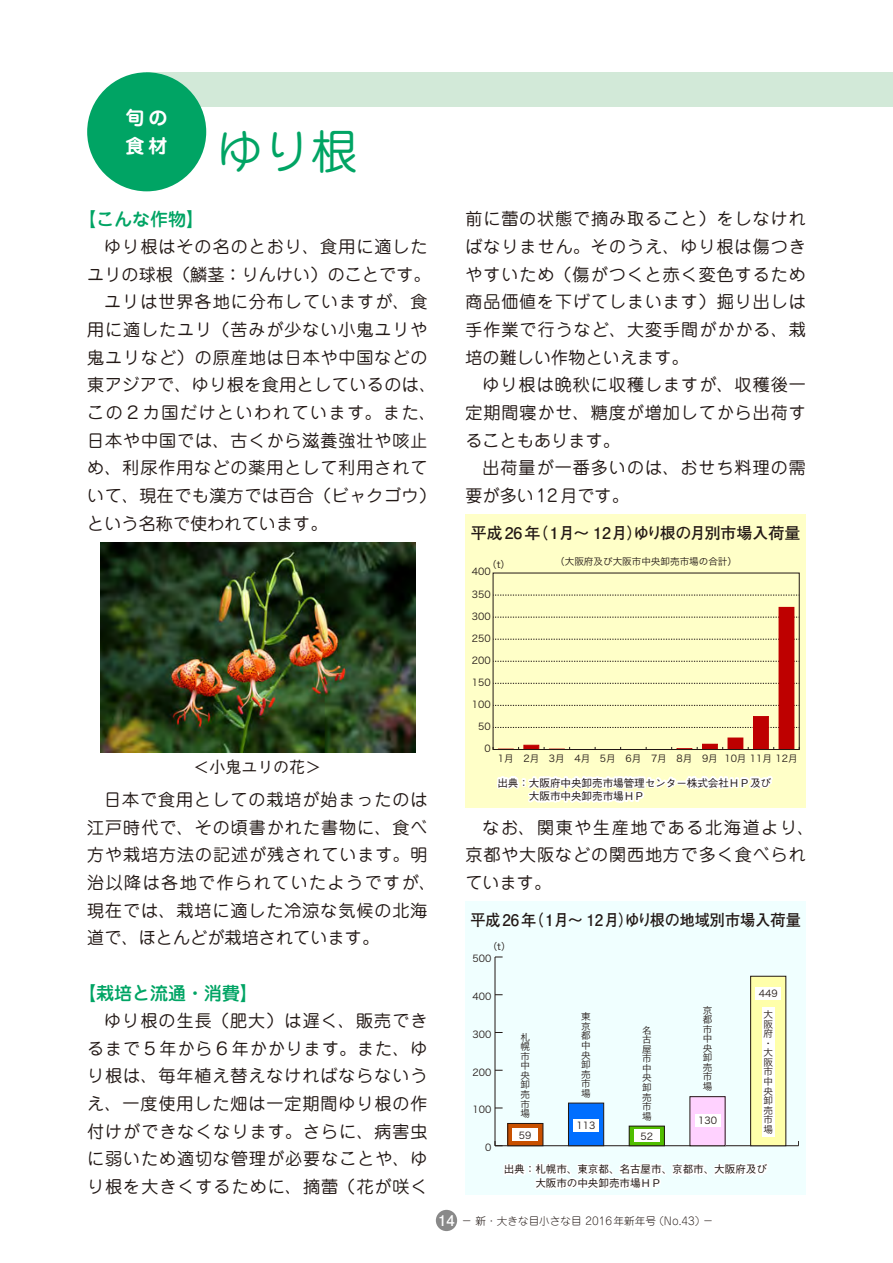
<style>
.page{position:relative;width:893px;height:1263px;background:#fff}
.page>*{position:absolute;margin:0;border:0;box-sizing:border-box;transform-origin:0 0}
.t1{font:46.8px "Jun 201 Pro";color:#00a464}
.t2{font:700 19.2px/27.6px "Jun 501 Pro";color:#fff}
.t3{font:500 18px "Jun 34 Pro";letter-spacing:-.005em;color:#00a464}
.t4{font:16.95px/27.6px "Jun 201 Pro";letter-spacing:.06em;color:#221815}
.t5{font:16.95px "Jun 201 Pro";letter-spacing:.03em;color:#221815}
.t6{font:16.95px "Jun 201 Pro";letter-spacing:.01em;color:#221815}
.t7{font:16.95px "Jun 201 Pro";letter-spacing:.095em;color:#221815}
.t8{font:700 15.9px "Futo Go B101 Pr 6";color:#221815;scale:.95 1}
.t9{font:700 15.9px "Futo Go B101 Pr 6";color:#221815}
.t10{font:500 15.9px "Gothic BBB Pr 6";color:#221815}
.t11{font:500 10.65px/13.8px "Gothic BBB Pr 6";letter-spacing:-.01em;color:#221815}
.t12{font:300 10.65px "Jun 101 Pro";color:#221815}
.t13{font:9.6px/9.6px "Hira Kaku Pro W3";color:#221815;text-align:justify}
.s1{font-family:"Futo Go B101 Pr 6";font-weight:700;font-size:14.85px;color:#fff}
</style>
<div class="page">
<img style="left:100px;top:543px;width:315px;height:210px">
<div style="left:436px;top:1210px;width:21px;height:21px;background:#898989;border-radius:50%"></div>
<div style="left:147px;top:72px;width:746px;height:34px;background:#d2e9d8"></div>
<div style="left:87px;top:72px;width:119px;height:119px;background:#00a464;border-radius:50%"></div>
<div style="left:465px;top:514px;width:341px;height:294px;background:#ffffc8"></div>
<svg style="left:495px;top:595px;width:305px;height:1px"></svg>
<svg style="left:495px;top:617px;width:305px;height:1px"></svg>
<svg style="left:495px;top:639px;width:305px;height:1px"></svg>
<svg style="left:495px;top:661px;width:305px;height:1px"></svg>
<svg style="left:495px;top:683px;width:305px;height:1px"></svg>
<svg style="left:495px;top:705px;width:305px;height:1px"></svg>
<div style="left:779px;top:607px;width:15px;height:142px;background:#be0000"></div>
<div style="left:753px;top:716px;width:15px;height:33px;background:#be0000"></div>
<div style="left:753px;top:716px;width:16px;height:34px;border:1px solid #be0000"></div>
<svg style="left:493px;top:727px;width:307px;height:76px"></svg>
<div style="left:465px;top:901px;width:341px;height:294px;background:#f0ffff"></div>
<hr style="left:495px;top:1145px;width:304px;height:1px;background:#221815">
<hr style="left:495px;top:957px;width:1px;height:189px;background:#221815">
<div style="left:751px;top:976px;width:35px;height:170px;background:#ffa"></div>
<div style="left:750px;top:976px;width:36px;height:170px;border:1px solid #221815"></div>
<div style="left:690px;top:1097px;width:35px;height:49px;background:#ffd2ff"></div>
<div style="left:690px;top:1096px;width:35px;height:50px;border:1px solid #221815"></div>
<div style="left:629px;top:1126px;width:35px;height:20px;background:#50be00"></div>
<div style="left:568px;top:1103px;width:36px;height:43px;background:#006eff;border:1px solid #221815"></div>
<div style="left:508px;top:1123px;width:35px;height:23px;background:#c85000"></div>
<div style="left:508px;top:1123px;width:35px;height:23px;border:1px solid #221815"></div>
<div style="left:755px;top:987px;width:26px;height:13px;background:#fff"></div>
<div style="left:762px;top:1007px;width:13px;height:129px;background:#fff"></div>
<div style="left:695px;top:1114px;width:25px;height:13px;background:#fff"></div>
<div style="left:573px;top:1119px;width:26px;height:13px;background:#fff"></div>
<div style="left:513px;top:1128px;width:25px;height:13px;background:#fff"></div>
<svg style="left:495px;top:1129px;width:276px;height:61px"></svg>
<p class="t2" style="left:126px;top:102px;width:44px">旬の食材</p>
<h1 class="t1" style="left:217px;top:114px;width:142px">ゆり根</h1>
<p class="t3" style="left:78px;top:205px;width:127px">【こんな作物】</p>
<p class="t4" style="left:104px;top:231px;width:325px">ゆり根はその名のとおり、食用に適した</p>
<p class="t6" style="left:87px;top:261px;width:345px">ユリの球根（鱗茎：りんけい）のことです。</p>
<p class="t4" style="left:104px;top:286px;width:325px">ユリは世界各地に分布していますが、食</p>
<p class="t4" style="left:87px;top:314px;width:342px">用に適したユリ（苦みが少ない小鬼ユリや</p>
<p class="t4" style="left:87px;top:342px;width:342px">鬼ユリなど）の原産地は日本や中国などの</p>
<p class="t5" style="left:87px;top:371px;width:350px">東アジアで、ゆり根を食用としているのは、</p>
<p class="t7" style="left:87px;top:399px;width:350px">この２カ国だけといわれています。また、</p>
<p class="t4" style="left:87px;top:424px;width:342px">日本や中国では、古くから滋養強壮や咳止</p>
<p class="t4" style="left:87px;top:452px;width:342px">め、利尿作用などの薬用として利用されて</p>
<p class="t5" style="left:87px;top:482px;width:350px">いて、現在でも漢方では百合（ビャクゴウ）</p>
<p class="t6" style="left:87px;top:510px;width:242px">という名称で使われています。</p>
<p class="t10" style="left:194px;top:754px;width:129px">＜小鬼ユリの花＞</p>
<p class="t4" style="left:87px;top:784px;width:350px;text-indent:17px">日本で食用としての栽培が始まったのは江戸時代で、その頃書かれた書物に、食べ方や栽培方法の記述が残されています。明治以降は各地で作られていたようですが、現在では、栽培に適した冷涼な気候の北海道で、ほとんどが栽培されています。</p>
<p class="t3" style="left:78px;top:979px;width:181px">【栽培と流通・消費】</p>
<p class="t4" style="left:87px;top:1005px;width:342px;text-align:justify;text-indent:17px">ゆり根の生長（肥大）は遅く、販売できるまで５年から６年かかります。また、ゆり根は、毎年植え替えなければならないうえ、一度使用した畑は一定期間ゆり根の作付けができなくなります。さらに、病害虫に弱いため適切な管理が必要なことや、ゆり根を大きくするために、摘蕾（花が咲く</p>
<p class="t4" style="left:465px;top:203px;width:342px;text-align:justify">前に蕾の状態で摘み取ること）をしなければなりません。そのうえ、ゆり根は傷つきやすいため（傷がつくと赤く変色するため商品価値を下げてしまいます）掘り出しは手作業で行うなど、大変手間がかかる、栽培の難しい作物といえます。</p>
<p class="t4" style="left:465px;top:369px;width:342px;text-align:justify;text-indent:17px">ゆり根は晩秋に収穫しますが、収穫後一定期間寝かせ、糖度が増加してから出荷することもあります。</p>
<p class="t4" style="left:465px;top:452px;width:342px;text-indent:17px">出荷量が一番多いのは、おせち料理の需要が多い12月です。</p>
<p class="t9" style="left:471px;top:520px;width:331px">平成 26年（１月〜 12月）ゆり根の月別市場入荷量</p>
<p class="t13" style="left:487px;top:558px;width:24px">（t）</p>
<p class="t13" style="left:555px;top:556px;width:183px">（大阪府及び大阪市中央卸売市場の合計）</p>
<p class="t13" style="left:472px;top:566px;width:20px">400</p>
<p class="t13" style="left:472px;top:588px;width:20px">350</p>
<p class="t13" style="left:472px;top:610px;width:20px">300</p>
<p class="t13" style="left:472px;top:632px;width:20px">250</p>
<p class="t13" style="left:472px;top:655px;width:20px">200</p>
<p class="t13" style="left:472px;top:677px;width:20px">150</p>
<p class="t13" style="left:472px;top:699px;width:20px">100</p>
<p class="t13" style="left:478px;top:721px;width:14px">50</p>
<p class="t13" style="left:484px;top:743px;width:8px">0</p>
<p class="t13" style="left:498px;top:753px;width:170px">1月 2月 3月 4月 5月 6月 7月</p>
<p class="t13" style="left:676px;top:753px;width:123px">8月 9月 10月 11月 12月</p>
<p class="t11" style="left:497px;top:775px;width:275px">出典：大阪府中央卸売市場管理センター株式会社ＨＰ及び　　　大阪市中央卸売市場ＨＰ</p>
<p class="t4" style="left:465px;top:811px;width:350px;text-indent:17px">なお、関東や生産地である北海道より、京都や大阪などの関西地方で多く食べられています。</p>
<p class="t8" style="left:470px;top:907px;width:349px">平成 26年（１月〜 12月）ゆり根の地域別市場入荷量</p>
<p class="t13" style="left:488px;top:941px;width:24px">（t）</p>
<p class="t13" style="left:472px;top:953px;width:20px">500</p>
<p class="t13" style="left:472px;top:991px;width:20px">400</p>
<p class="t13" style="left:472px;top:1029px;width:20px">300</p>
<p class="t13" style="left:472px;top:1066px;width:20px">200</p>
<p class="t13" style="left:472px;top:1104px;width:20px">100</p>
<p class="t13" style="left:485px;top:1142px;width:8px">0</p>
<p class="t13" style="left:521px;top:1031px;width:11px">札幌市中央卸売市場</p>
<p class="t13" style="left:519px;top:1129px;width:14px">59</p>
<p class="t13" style="left:581px;top:1011px;width:11px">東京都中央卸売市場</p>
<p class="t13" style="left:577px;top:1120px;width:20px">113</p>
<p class="t13" style="left:642px;top:1024px;width:11px">名古屋市中央卸売市場</p>
<p class="t13" style="left:640px;top:1130px;width:14px">52</p>
<p class="t13" style="left:759px;top:988px;width:20px">449</p>
<p class="t13" style="left:703px;top:1004px;width:11px">京都市中央卸売市場</p>
<p class="t13" style="left:763px;top:1009px;width:11px;text-align:left">大阪府・大阪市中央卸売市場</p>
<p class="t13" style="left:698px;top:1115px;width:20px">130</p>
<p class="t11" style="left:504px;top:1162px;width:265px">出典：札幌市、東京都、名古屋市、京都市、大阪府及び　　　大阪市の中央卸売市場ＨＰ</p>
<p class="t12" style="left:438px;top:1212px;width:277px"><span class="s1">14</span> − 新・大きな目小さな目 2016年新年号（No.43）−</p>
</div>
